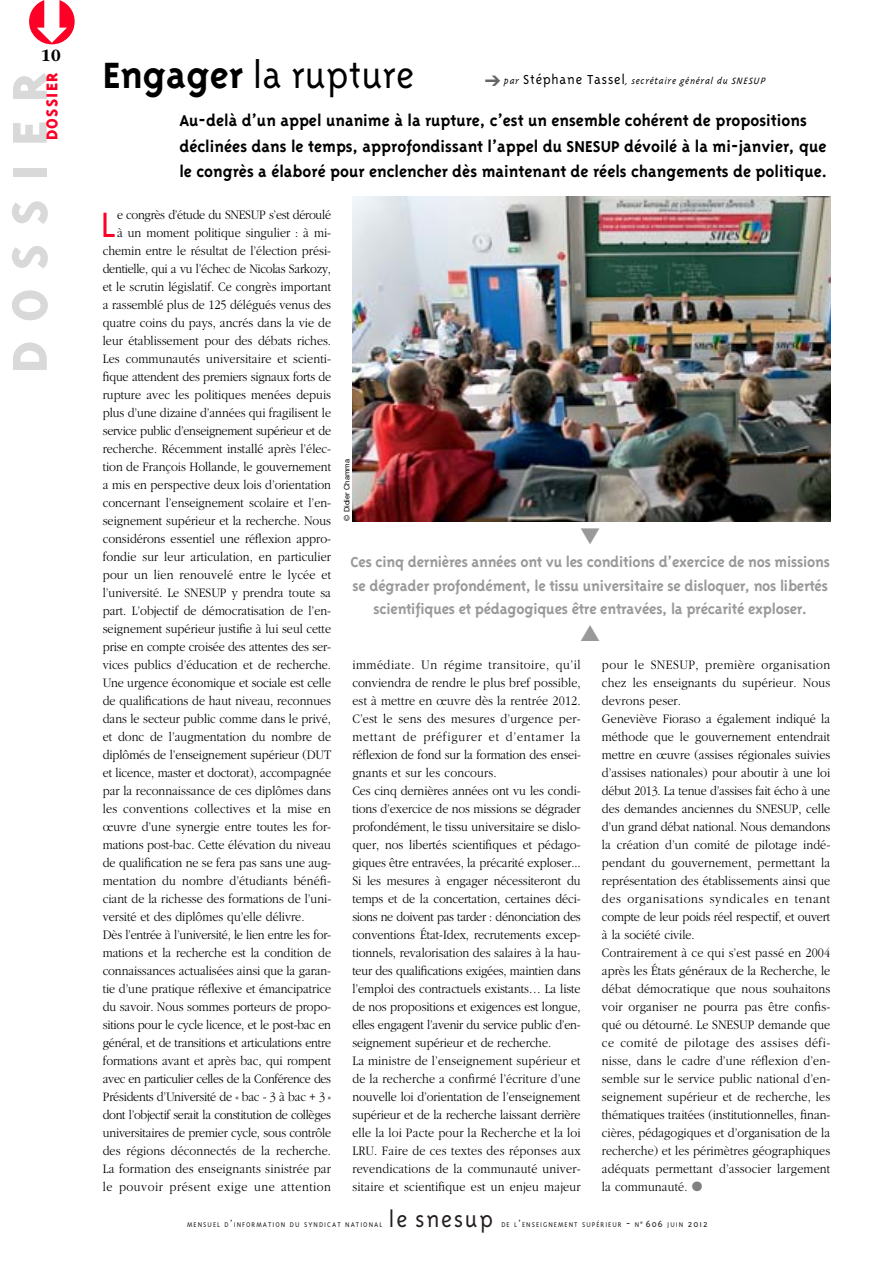
<style>
.page{position:relative;width:893px;height:1262px;background:#fff}
.page>*{position:absolute;margin:0;border:0;box-sizing:border-box;transform-origin:0 0}
.t1{font:800 56.25px "Triplex";letter-spacing:.335em;color:#d9d9d9}
.t2{font:300 42px "Triplex";color:#000}
.t3{font:300 40.5px "Triplex";color:#fc0125}
.t4{font:300 25.5px "Triplex";letter-spacing:.07em;color:#231f20}
.t5{font:700 18px/25.5px "Triplex";color:#000}
.t6{font:800 18px "Triplex";letter-spacing:.065em;color:#fc0125}
.t7{font:700 18px "Garamond";color:#000}
.t8{font:700 16.5px/23.2px "Triplex";letter-spacing:-.015em;color:#999;text-align:center}
.t9{font:300 13.5px/18px "Garamond";color:#000;scale:.9 1}
.t10{font:300 13.5px "Garamond";letter-spacing:-.02em;color:#000;scale:.9 1}
.t11{font:300 13.5px "Garamond";letter-spacing:-.025em;color:#000;scale:.9 1}
.t12{font:300 13.5px "Garamond";letter-spacing:.04em;color:#000;scale:.9 1}
.t13{font:italic 300 10.5px "Triplex";letter-spacing:.05em;color:#000}
.t14{font:300 7.8px "Triplex";letter-spacing:.135em;color:#231f20}
.t15{font:7.5px "Helvetica Neue";letter-spacing:.01em;color:#000}
.s1{font-weight:700}
.s2{color:#666}
.s3{font-style:normal;font-size:15px}
.s4{color:#808080}
.s5{font-size:10.5px}
</style>
<div class="page">
<img style="left:352px;top:197px;width:478px;height:325px">
<h3 class="t7" style="left:41px;top:48px;width:22px">10</h3>
<h2 class="t2" style="left:103px;top:59px;width:313px"><span class="s1">Engager</span> la rupture</h2>
<p class="t5" style="left:179px;top:109px;width:649px">Au-delà d’un appel unanime à la rupture, c’est un ensemble cohérent de propositions déclinées dans le temps, approfondissant l’appel du SNESUP dévoilé à la mi-janvier, que le congrès a élaboré pour enclencher dès maintenant de réels changements de politique.</p>
<h1 class="t1" style="left:8px;top:373px;width:302px;rotate:-90deg">DOSSIER</h1>
<h3 class="t6" style="left:45px;top:140px;width:69px;rotate:-90deg">DOSSIER</h3>
<p class="t13" style="left:484px;top:77px;width:283px"><span class="s2">➔</span> par <span class="s3">Stéphane Tassel</span>, secrétaire général du SNESUP</p>
<h3 class="t3" style="left:101px;top:209px;width:16px">L</h3>
<p class="t11" style="left:117px;top:209px;width:239px">e congrès d’étude du SNESUP s’est déroulé</p>
<p class="t9" style="left:117px;top:224px;width:239px">à un moment politique singulier : à mi-</p>
<p class="t9" style="left:103px;top:242px;width:255px">chemin entre le résultat de l’élection prési-</p>
<p class="t10" style="left:103px;top:263px;width:255px">dentielle, qui a vu l’échec de Nicolas Sarkozy,</p>
<p class="t9" style="left:103px;top:278px;width:255px">et le scrutin législatif. Ce congrès important</p>
<p class="t9" style="left:103px;top:296px;width:255px">a rassemblé plus de 125 délégués venus des</p>
<p class="t9" style="left:103px;top:314px;width:255px">quatre coins du pays, ancrés dans la vie de</p>
<p class="t9" style="left:103px;top:332px;width:255px">leur établissement pour des débats riches.</p>
<p class="t9" style="left:103px;top:350px;width:255px">Les communautés universitaire et scienti-</p>
<p class="t9" style="left:103px;top:368px;width:255px">fique attendent des premiers signaux forts de</p>
<p class="t9" style="left:103px;top:386px;width:255px">rupture avec les politiques menées depuis</p>
<p class="t9" style="left:103px;top:404px;width:255px">plus d’une dizaine d’années qui fragilisent le</p>
<p class="t11" style="left:103px;top:425px;width:255px">service public d’enseignement supérieur et de</p>
<p class="t9" style="left:103px;top:440px;width:255px">recherche. Récemment installé après l’élec-</p>
<p class="t9" style="left:103px;top:458px;width:255px">tion de François Hollande, le gouvernement</p>
<p class="t9" style="left:103px;top:476px;width:255px">a mis en perspective deux lois d’orientation</p>
<p class="t9" style="left:103px;top:494px;width:255px">concernant l’enseignement scolaire et l’en-</p>
<p class="t9" style="left:103px;top:512px;width:255px">seignement supérieur et la recherche. Nous</p>
<p class="t9" style="left:103px;top:530px;width:255px">considérons essentiel une réflexion appro-</p>
<p class="t9" style="left:103px;top:548px;width:255px">fondie sur leur articulation, en particulier</p>
<p class="t9" style="left:103px;top:566px;width:255px">pour un lien renouvelé entre le lycée et</p>
<p class="t9" style="left:103px;top:584px;width:255px">l’université. Le SNESUP y prendra toute sa</p>
<p class="t9" style="left:103px;top:602px;width:255px">part. L’objectif de démocratisation de l’en-</p>
<p class="t9" style="left:103px;top:620px;width:255px">seignement supérieur justifie à lui seul cette</p>
<p class="t9" style="left:103px;top:638px;width:255px">prise en compte croisée des attentes des ser-</p>
<p class="t9" style="left:103px;top:656px;width:255px">vices publics d’éducation et de recherche.</p>
<p class="t9" style="left:103px;top:674px;width:255px">Une urgence économique et sociale est celle</p>
<p class="t9" style="left:103px;top:692px;width:255px">de qualifications de haut niveau, reconnues</p>
<p class="t9" style="left:103px;top:710px;width:255px">dans le secteur public comme dans le privé,</p>
<p class="t9" style="left:103px;top:728px;width:255px">et donc de l’augmentation du nombre de</p>
<p class="t9" style="left:103px;top:746px;width:255px">diplômés de l’enseignement supérieur (DUT</p>
<p class="t9" style="left:103px;top:764px;width:255px">et licence, master et doctorat), accompagnée</p>
<p class="t9" style="left:103px;top:782px;width:255px">par la reconnaissance de ces diplômes dans</p>
<p class="t9" style="left:103px;top:800px;width:255px">les conventions collectives et la mise en</p>
<p class="t9" style="left:103px;top:818px;width:255px">œuvre d’une synergie entre toutes les for-</p>
<p class="t9" style="left:103px;top:836px;width:255px">mations post-bac. Cette élévation du niveau</p>
<p class="t9" style="left:103px;top:854px;width:255px">de qualification ne se fera pas sans une aug-</p>
<p class="t9" style="left:103px;top:872px;width:255px">mentation du nombre d’étudiants bénéfi-</p>
<p class="t9" style="left:103px;top:890px;width:255px">ciant de la richesse des formations de l’uni-</p>
<p class="t9" style="left:103px;top:908px;width:226px">versité et des diplômes qu’elle délivre.</p>
<p class="t10" style="left:103px;top:929px;width:255px">Dès l’entrée à l’université, le lien entre les for-</p>
<p class="t9" style="left:103px;top:944px;width:255px">mations et la recherche est la condition de</p>
<p class="t9" style="left:103px;top:962px;width:255px">connaissances actualisées ainsi que la garan-</p>
<p class="t9" style="left:103px;top:980px;width:255px">tie d’une pratique réflexive et émancipatrice</p>
<p class="t9" style="left:103px;top:998px;width:255px">du savoir. Nous sommes porteurs de propo-</p>
<p class="t10" style="left:103px;top:1019px;width:255px">sitions pour le cycle licence, et le post-bac en</p>
<p class="t9" style="left:103px;top:1034px;width:255px">général, et de transitions et articulations entre</p>
<p class="t9" style="left:103px;top:1052px;width:255px">formations avant et après bac, qui rompent</p>
<p class="t11" style="left:103px;top:1073px;width:255px">avec en particulier celles de la Conférence des</p>
<p class="t10" style="left:103px;top:1091px;width:255px">Présidents d’Université de « bac - 3 à bac + 3 »</p>
<p class="t11" style="left:103px;top:1109px;width:255px">dont l’objectif serait la constitution de collèges</p>
<p class="t9" style="left:103px;top:1124px;width:255px">universitaires de premier cycle, sous contrôle</p>
<p class="t9" style="left:103px;top:1142px;width:255px">des régions déconnectés de la recherche.</p>
<p class="t9" style="left:103px;top:1160px;width:255px">La formation des enseignants sinistrée par</p>
<p class="t12" style="left:103px;top:1181px;width:255px">le pouvoir présent exige une attention</p>
<p class="t15" style="left:344px;top:520px;width:63px;rotate:-90deg">© Didier Chamma</p>
<p class="t8" style="left:350px;top:552px;width:481px">Ces cinq dernières années ont vu les conditions d’exercice de nos missions se dégrader profondément, le tissu universitaire se disloquer, nos libertés scientifiques et pédagogiques être entravées, la précarité exploser.</p>
<p class="t9" style="left:352px;top:656px;width:255px">immédiate. Un régime transitoire, qu’il conviendra de rendre le plus bref possible, est à mettre en œuvre dès la rentrée 2012.<br>C’est le sens des mesures d’urgence per&shy;mettant de préfigurer et d’entamer la réflexion de fond sur la formation des ensei&shy;gnants et sur les concours.<br>Ces cinq dernières années ont vu les condi&shy;tions d’exercice de nos missions se dégrader profondément, le tissu universitaire se dislo&shy;quer, nos libertés scientifiques et pédago&shy;giques être entravées, la précarité exploser...<br>Si les mesures à engager nécessiteront du temps et de la concertation, certaines déci&shy;sions ne doivent pas tarder : dénonciation des conventions État-Idex, recrutements excep&shy;tionnels, revalorisation des salaires à la hau&shy;teur des qualifications exigées, maintien dans l’emploi des contractuels existants… La liste de nos propositions et exigences est longue, elles engagent l’avenir du service public d’en&shy;seignement supérieur et de recherche.<br>La ministre de l’enseignement supérieur et de la recherche a confirmé l’écriture d’une nouvelle loi d’orientation de l’enseignement supérieur et de la recherche laissant derrière elle la loi Pacte pour la Recherche et la loi LRU. Faire de ces textes des réponses aux revendications de la communauté univer&shy;sitaire et scientifique est un enjeu majeur</p>
<p class="t9" style="left:602px;top:656px;width:255px">pour le SNESUP, première organisation chez les enseignants du supérieur. Nous devrons peser.<br>Geneviève Fioraso a également indiqué la méthode que le gouvernement entendrait mettre en œuvre (assises régionales suivies d’assises nationales) pour aboutir à une loi début 2013. La tenue d’assises fait écho à une des demandes anciennes du SNESUP, celle d’un grand débat national. Nous demandons la création d’un comité de pilotage indé&shy;pendant du gouvernement, permettant la représentation des établissements ainsi que des organisations syndicales en tenant compte de leur poids réel respectif, et ouvert à la société civile.<br>Contrairement à ce qui s’est passé en 2004 après les États généraux de la Recherche, le débat démocratique que nous souhaitons voir organiser ne pourra pas être confis&shy;qué ou détourné. Le SNESUP demande que ce comité de pilotage des assises défi&shy;nisse, dans le cadre d’une réflexion d’en&shy;semble sur le service public national d’en&shy;seignement supérieur et de recherche, les thématiques traitées (institutionnelles, finan&shy;cières, pédagogiques et d’organisation de la recherche) et les périmètres géographiques adéquats permettant d’associer largement la communauté. <span class="s4">●</span></p>
<p class="t14" style="left:187px;top:1221px;width:197px">MENSUEL D<span class="s5">’</span>INFORMATION DU SYNDICAT NATIONAL</p>
<h3 class="t4" style="left:388px;top:1209px;width:106px">le snesup</h3>
<p class="t14" style="left:501px;top:1221px;width:208px">DE L<span class="s5">’</span>ENSEIGNEMENT SUPÉRIEUR <span class="s5">-</span> N<span class="s5">˚ 606</span> JUIN <span class="s5">2012</span></p>
</div>
